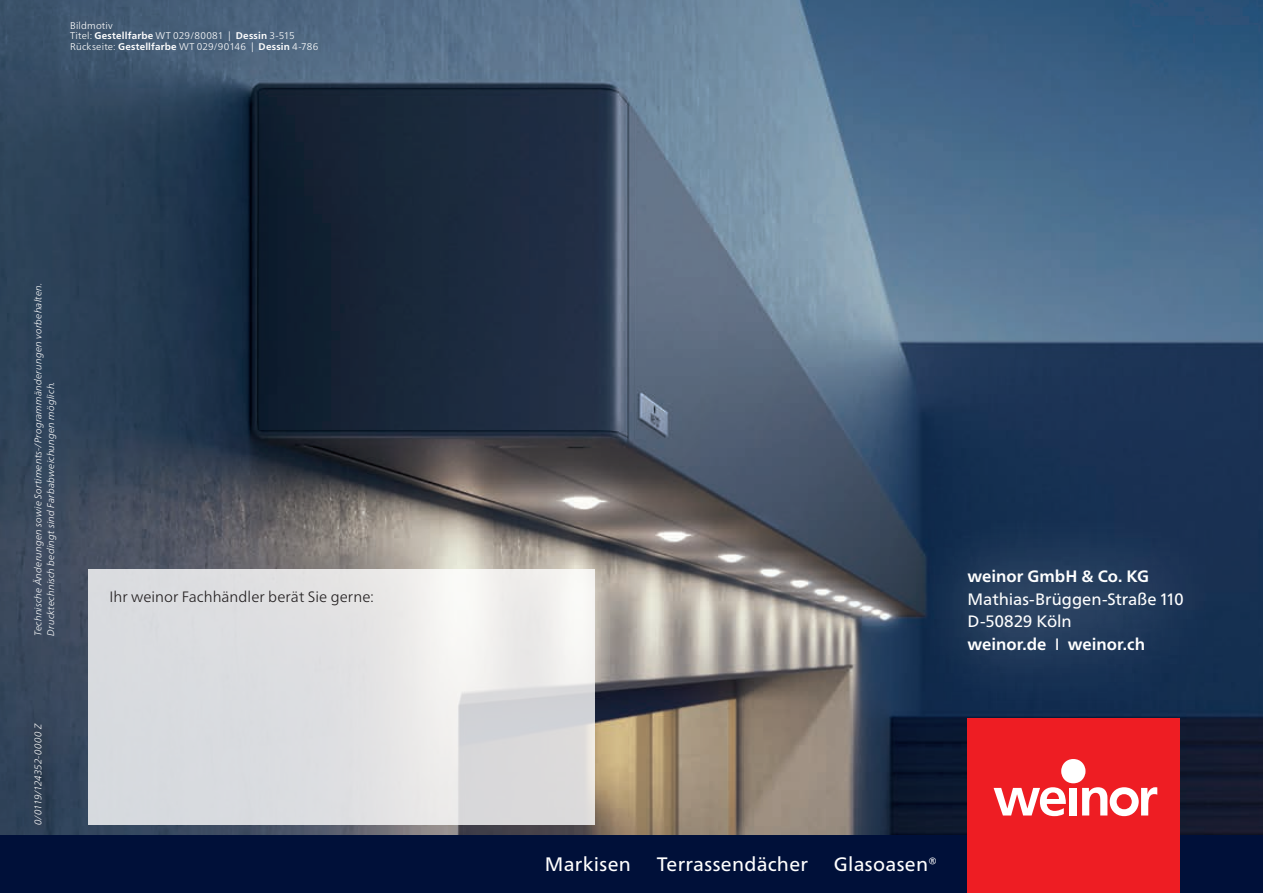
<style>
.page{position:relative;width:1263px;height:893px;background:#fff}
.page>*{position:absolute;margin:0;border:0;box-sizing:border-box;transform-origin:0 0}
.t1{font:19.5px "Frutiger Neue LTW1 G";letter-spacing:.015em;color:#fff}
.t2{font:16.5px/22.5px "Frutiger Neue LTW1 G";color:#fff}
.t3{font:700 16.5px "Frutiger Neue LTW1 G";color:#fff}
.t4{font:300 15px "Frutiger Neue LTW1 G";color:#231f20}
.t5{font:italic 300 9.75px/12.8px "Frutiger Neue LTW1 G";letter-spacing:.02em;color:#fff}
.t6{font:300 9.75px/10.6px "Frutiger Neue LTW1 G";letter-spacing:.02em;color:#fff}
.t7{font:italic 300 9.75px "Frutiger Neue LTW1 G";letter-spacing:-.01em;color:#fff}
.s1{font-weight:700}
</style>
<div class="page">
<img style="left:0;top:0;width:1263px;height:836px">
<div style="left:16px;top:269px;width:58px;height:384px;background:#3a5f8d;opacity:.74"></div>
<div style="left:909px;top:511px;width:326px;height:200px;background:#fff;opacity:.75"></div>
<div style="left:12px;top:704px;width:52px;height:141px;background:#304258"></div>
<svg style="left:88px;top:570px;width:506px;height:255px;background:#e0e1e2"></svg>
<div style="left:0;top:836px;width:1263px;height:57px;background:#001039"></div>
<div style="left:967px;top:719px;width:213px;height:174px;background:#ee1d23"></div>
<svg style="left:993px;top:787px;width:73px;height:29px"></svg>
<div style="left:1070px;top:788px;width:7px;height:27px;background:#fff"></div>
<div style="left:1061px;top:759px;width:24px;height:24px;background:#fff;border-radius:50%"></div>
<svg style="left:1082px;top:787px;width:75px;height:29px"></svg>
<p class="t6" style="left:70px;top:20px;width:250px">Bildmotiv<br>Titel: <span class="s1">Gestellfarbe</span> WT 029/80081 | <span class="s1">Dessin</span> 3-515<br>Rückseite: <span class="s1">Gestellfarbe</span> WT 029/90146 | <span class="s1">Dessin</span> 4-786</p>
<p class="t5" style="left:32px;top:636px;width:355px;rotate:-90deg">Technische Änderungen sowie Sortiments-/Programmänderungen vorbehalten.<br>Drucktechnisch bedingt sind Farbabweichungen möglich.</p>
<p class="t7" style="left:32px;top:825px;width:103px;rotate:-90deg">0/0119/124352-0000 Z</p>
<h3 class="t4" style="left:109px;top:587px;width:266px">Ihr weinor Fachhändler berät Sie gerne:</h3>
<h2 class="t3" style="left:967px;top:567px;width:183px">weinor GmbH &amp; Co. KG</h2>
<h2 class="t2" style="left:967px;top:588px;width:218px">Mathias-Brüggen-Straße 110<br>D-50829 Köln<br><span class="s1">weinor.de</span> I <span class="s1">weinor.ch</span></h2>
<h1 class="t1" style="left:545px;top:852px;width:88px">Markisen</h1>
<h1 class="t1" style="left:657px;top:852px;width:153px">Terrassendächer</h1>
<h1 class="t1" style="left:834px;top:852px;width:105px">Glasoasen®</h1>
</div>
